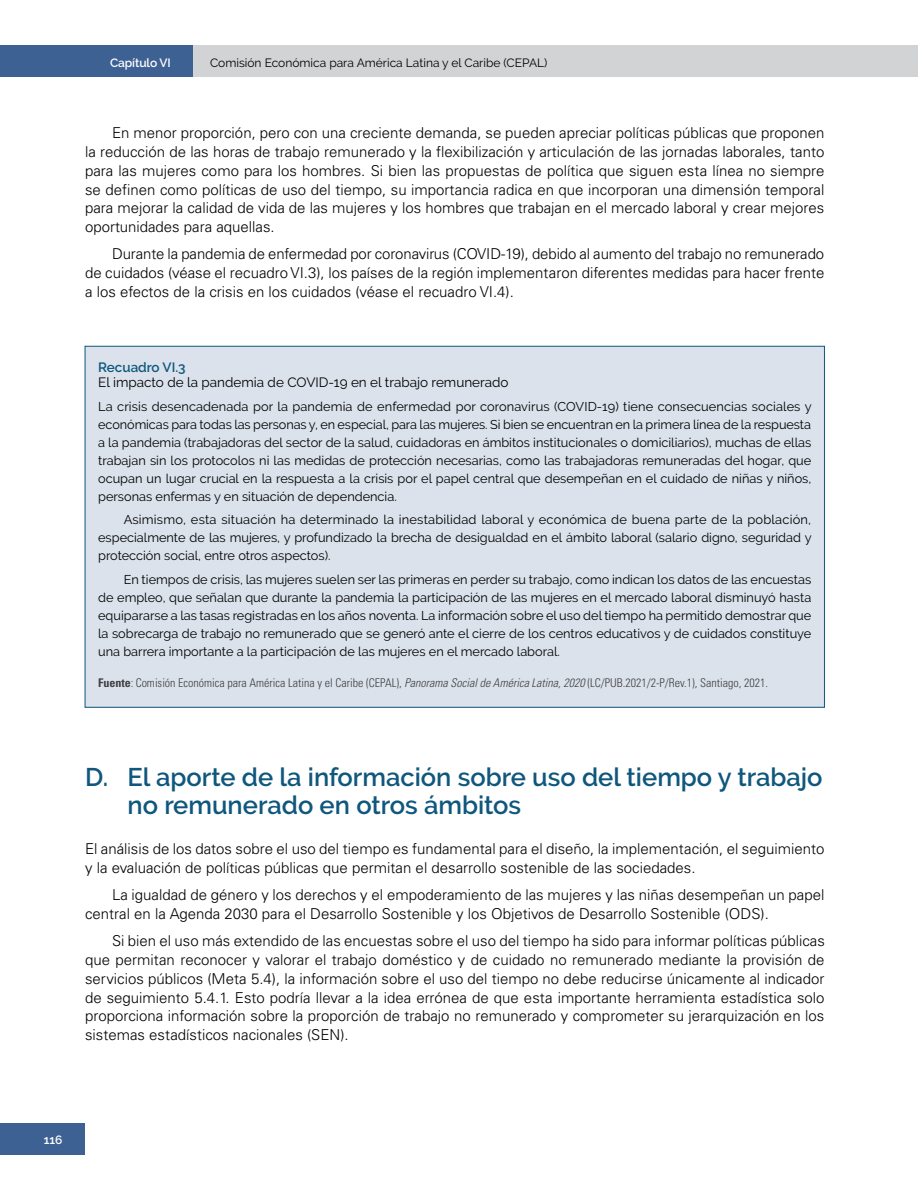
<style>
.page{position:relative;width:918px;height:1188px;background:#fff}
.page>*{position:absolute;margin:0;border:0;box-sizing:border-box;transform-origin:0 0}
.t1{font:600 25.5px/28.5px "Raleway";color:#0f577d}
.t2{font:300 15px/18.8px "Univers LT Std";color:#000;text-align:justify}
.t3{font:13.5px "Raleway";color:#000}
.t4{font:600 13.5px "Raleway";color:#0f577d}
.t5{font:12.75px/18px "Raleway";color:#000;text-align:justify}
.t6{font:300 condensed 12px "Univers LT Std";color:#414042}
.t7{font:12px "Raleway";color:#000}
.t8{font:600 12px "Raleway";letter-spacing:-.01em;color:#fff}
.s1{font-weight:700}
.s2{font-style:italic}
</style>
<div class="page">
<div style="left:0;top:45px;width:194px;height:32px;background:#3e6194"></div>
<div style="left:194px;top:45px;width:724px;height:32px;background:#d1d3d4"></div>
<div style="left:0;top:1123px;width:85px;height:32px;background:#3e6194"></div>
<div style="left:85px;top:346px;width:739px;height:361px;background:#dbe2ec"></div>
<p class="t8" style="left:110px;top:56px;width:62px">Capítulo VI</p>
<p class="t7" style="left:210px;top:56px;width:339px">Comisión Económica para América Latina y el Caribe (CEPAL)</p>
<p class="t2" style="left:85px;top:124px;width:741px;text-indent:27px">En menor proporción, pero con una creciente demanda, se pueden apreciar políticas públicas que proponen la reducción de las horas de trabajo remunerado y la flexibilización y articulación de las jornadas laborales, tanto para las mujeres como para los hombres. Si bien las propuestas de política que siguen esta línea no siempre se definen como políticas de uso del tiempo, su importancia radica en que incorporan una dimensión temporal para mejorar la calidad de vida de las mujeres y los hombres que trabajan en el mercado laboral y crear mejores oportunidades para aquellas.</p>
<p class="t2" style="left:85px;top:245px;width:741px;text-indent:27px">Durante la pandemia de enfermedad por coronavirus (COVID-19), debido al aumento del trabajo no remunerado de cuidados (véase el recuadro VI.3), los países de la región implementaron diferentes medidas para hacer frente a los efectos de la crisis en los cuidados (véase el recuadro VI.4).</p>
<p class="t4" style="left:98px;top:360px;width:89px">Recuadro VI.3</p>
<p class="t3" style="left:98px;top:374px;width:412px">El impacto de la pandemia de COVID-19 en el trabajo remunerado</p>
<p class="t5" style="left:98px;top:398px;width:715px">La crisis desencadenada por la pandemia de enfermedad por coronavirus (COVID-19) tiene consecuencias sociales y económicas para todas las personas y, en especial, para las mujeres. Si bien se encuentran en la primera línea de la respuesta a la pandemia (trabajadoras del sector de la salud, cuidadoras en ámbitos institucionales o domiciliarios), muchas de ellas trabajan sin los protocolos ni las medidas de protección necesarias, como las trabajadoras remuneradas del hogar, que ocupan un lugar crucial en la respuesta a la crisis por el papel central que desempeñan en el cuidado de niñas y niños, personas enfermas y en situación de dependencia.</p>
<p class="t5" style="left:98px;top:510px;width:715px;text-indent:26px">Asimismo, esta situación ha determinado la inestabilidad laboral y económica de buena parte de la población, especialmente de las mujeres, y profundizado la brecha de desigualdad en el ámbito laboral (salario digno, seguridad y protección social, entre otros aspectos).</p>
<p class="t5" style="left:98px;top:571px;width:715px;text-indent:26px">En tiempos de crisis, las mujeres suelen ser las primeras en perder su trabajo, como indican los datos de las encuestas de empleo, que señalan que durante la pandemia la participación de las mujeres en el mercado laboral disminuyó hasta equipararse a las tasas registradas en los años noventa. La información sobre el uso del tiempo ha permitido demostrar que la sobrecarga de trabajo no remunerado que se generó ante el cierre de los centros educativos y de cuidados constituye una barrera importante a la participación de las mujeres en el mercado laboral.</p>
<p class="t6" style="left:98px;top:675px;width:672px"><span class="s1">Fuente</span>: Comisión Económica para América Latina y el Caribe (CEPAL), <span class="s2">Panorama Social de América Latina, 2020</span> (LC/PUB.2021/2-P/Rev.1), Santiago, 2021.</p>
<h1 class="t1" style="left:128px;top:763px;width:697px;text-indent:-43px">D. El aporte de la información sobre uso del tiempo y trabajo no remunerado en otros ámbitos</h1>
<p class="t2" style="left:85px;top:840px;width:741px">El análisis de los datos sobre el uso del tiempo es fundamental para el diseño, la implementación, el seguimiento y la evaluación de políticas públicas que permitan el desarrollo sostenible de las sociedades.</p>
<p class="t2" style="left:85px;top:886px;width:741px;text-indent:27px">La igualdad de género y los derechos y el empoderamiento de las mujeres y las niñas desempeñan un papel central en la Agenda 2030 para el Desarrollo Sostenible y los Objetivos de Desarrollo Sostenible (ODS).</p>
<p class="t2" style="left:85px;top:932px;width:741px;text-indent:27px">Si bien el uso más extendido de las encuestas sobre el uso del tiempo ha sido para informar políticas públicas que permitan reconocer y valorar el trabajo doméstico y de cuidado no remunerado mediante la provisión de servicios públicos (Meta 5.4), la información sobre el uso del tiempo no debe reducirse únicamente al indicador de seguimiento 5.4.1. Esto podría llevar a la idea errónea de que esta importante herramienta estadística solo proporciona información sobre la proporción de trabajo no remunerado y comprometer su jerarquización en los sistemas estadísticos nacionales (SEN).</p>
<p class="t8" style="left:44px;top:1133px;width:20px">116</p>
</div>
